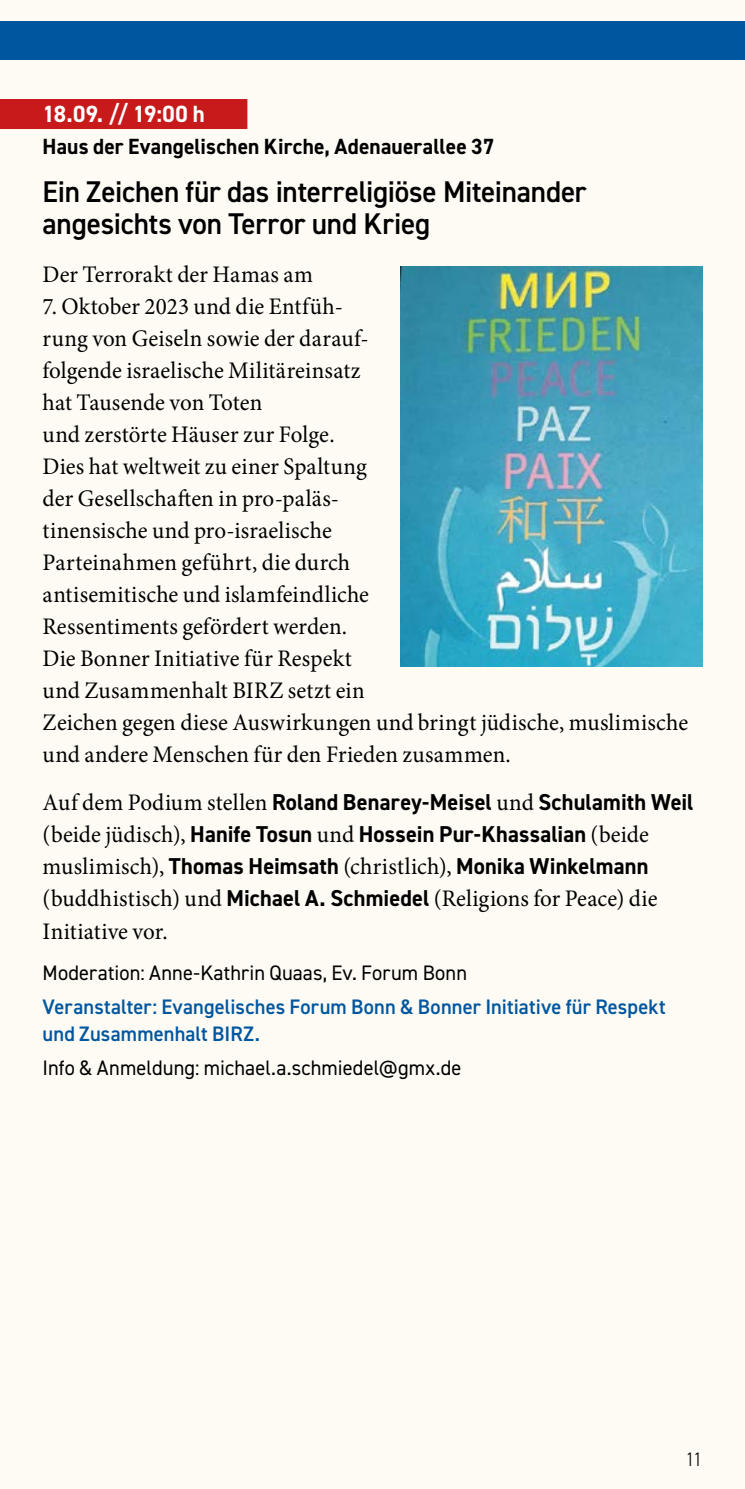
<style>
.page{position:relative;width:745px;height:1489px;background:#fff}
.page>*{position:absolute;margin:0;border:0;box-sizing:border-box;transform-origin:0 0}
.u1{font:600 30px/32px "DIN2014";letter-spacing:-.005em;color:#000}
.txt{font:23.75px/32px "Minion Pro";letter-spacing:.005em;color:#000}
.ZeitTermin{font:700 23.5px "DIN2014";letter-spacing:-.01em;color:#fff}
.txt-2{font:700 23px/32px "DIN2014";letter-spacing:.005em;color:#000}
.ortTermin{font:700 22px "DIN2014";letter-spacing:.01em;color:#000}
.veranstalter_01{font:21px "DIN2014";letter-spacing:.005em;color:#000}
.veranstalter_01-2{font:600 21px/27px "DIN2014";letter-spacing:.01em;color:#00569f}
.t1{font:300 19.5px "DIN2014";color:#000}
.s1{font-family:"Minion Pro";font-weight:400;font-size:23.75px}
.s2{font-family:"DIN2014";font-weight:700;font-size:23px}
</style>
<div class="page">
<div style="left:0;top:0;width:744px;height:1488px;background:#fefbf4"></div>
<div style="left:0;top:21px;width:744px;height:39px;background:#00569f"></div>
<div style="left:0;top:99px;width:247px;height:30px;background:#c8191b"></div>
<img style="left:400px;top:266px;width:302px;height:400px">
<p class="ZeitTermin" style="left:43px;top:98px;width:164px">18.09. // 19:00 h</p>
<p class="ortTermin" style="left:43px;top:132px;width:453px">Haus der Evangelischen Kirche, Adenauerallee 37</p>
<p class="u1" style="left:43px;top:175px;width:545px">Ein Zeichen für das interreligiöse Miteinander angesichts von Terror und Krieg</p>
<p class="txt" style="left:43px;top:259px;width:272px">Der Terrorakt der Hamas am</p>
<p class="txt" style="left:43px;top:291px;width:646px">7. Oktober 2023 und die Entfüh-<br>rung von Geiseln sowie der darauf-<br>folgende israelische Militäreinsatz<br>hat Tausende von Toten<br>und zerstörte Häuser zur Folge.<br>Dies hat weltweit zu einer Spaltung<br>der Gesellschaften in pro-paläs-<br>tinensische und pro-israelische<br>Parteinahmen geführt, die durch<br>antisemitische und islamfeindliche<br>Ressentiments gefördert werden.<br>Die Bonner Initiative für Respekt<br>und Zusammenhalt BIRZ setzt ein<br>Zeichen gegen diese Auswirkungen und bringt jüdische, muslimische und andere Menschen für den Frieden zusammen.</p>
<p class="txt-2" style="left:43px;top:786px;width:652px"><span class="s1">Auf dem Podium stellen</span> Roland Benarey-Meisel <span class="s1">und</span> Schulamith Weil <span class="s1">(beide jüdisch),</span> Hanife Tosun <span class="s1">und</span> Hossein Pur-Khassalian <span class="s1">(beide muslimisch),</span> Thomas Heimsath <span class="s1">(christlich),</span> Monika Winkelmann</p>
<p class="txt" style="left:43px;top:883px;width:616px">(buddhistisch) und <span class="s2">Michael A. Schmiedel</span> (Religions for Peace) die<br>Initiative vor.</p>
<p class="veranstalter_01" style="left:43px;top:959px;width:426px">Moderation: Anne-Kathrin Quaas, Ev. Forum Bonn</p>
<p class="veranstalter_01-2" style="left:43px;top:992px;width:624px">Veranstalter: Evangelisches Forum Bonn &amp; Bonner Initiative für Respekt und Zusammenhalt BIRZ.</p>
<p class="veranstalter_01" style="left:43px;top:1054px;width:420px">Info &amp; Anmeldung: michael.a.schmiedel@gmx.de</p>
<p class="t1" style="left:685px;top:1447px;width:18px">11</p>
</div>
